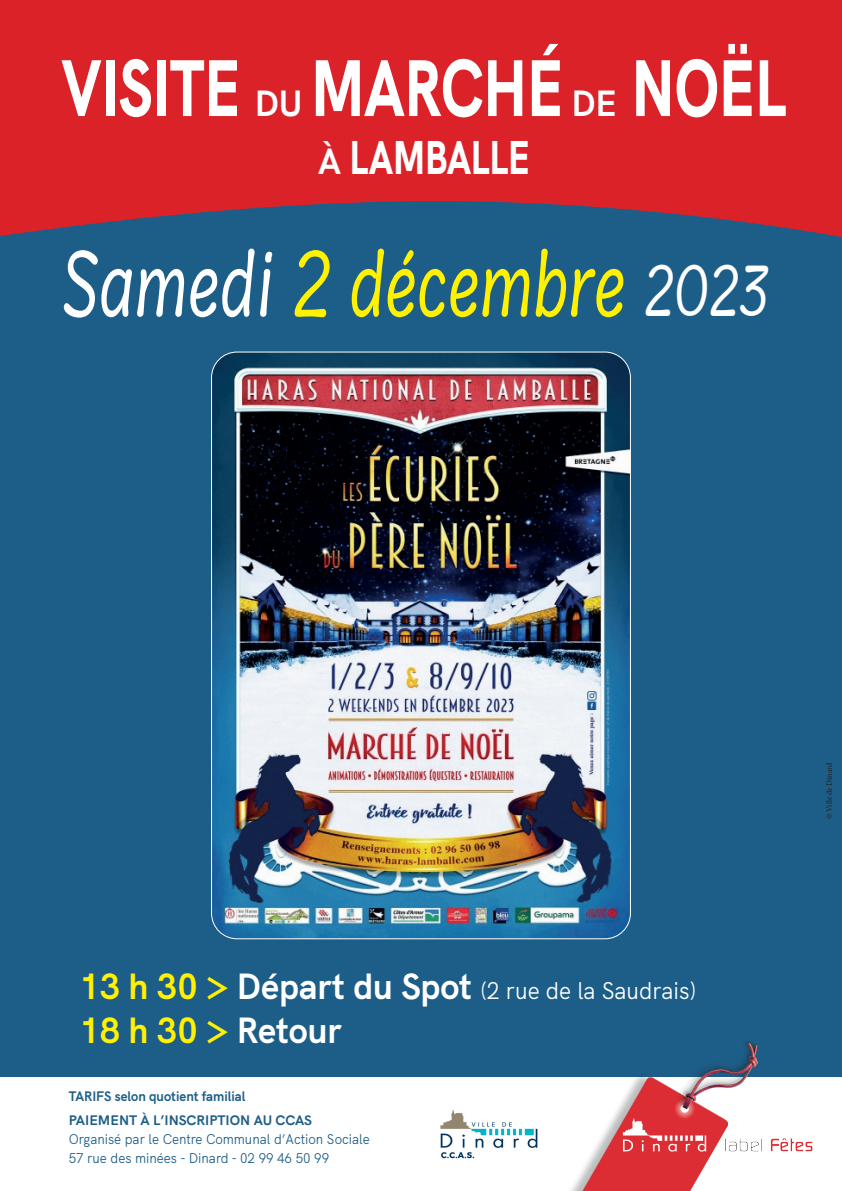
<style>
.page{position:relative;width:842px;height:1191px;background:#1d5e88}
.page>*{position:absolute;margin:0;border:0;box-sizing:border-box;transform-origin:0 0}
.t1{font:800 80px "HK Grotesk";color:#fff;scale:.75 1}
.t2{font:80px "Annai MN";color:#fff101;scale:.75 1}
.t3{font:800 48px "HK Grotesk";color:#fff;scale:.75 1}
.t4{font:700 37px "HK Grotesk";color:#fff101;scale:.94 1}
.t5{font:24px "HK Grotesk";color:#fff;scale:.94 1}
.t6{font:14px/18.8px "HK Grotesk";color:#1d5e88;scale:.94 1}
.t7{font:700 14px/24.4px "HK Grotesk";color:#1d5e88;scale:.94 1}
.t8{font:8px "Minion Pro";color:#231f20}
.s1{font-weight:700;font-size:37px}
.s2{color:#fff}
.s3{font-size:62px;color:#fff}
.s4{font-weight:700;font-size:37px;color:#fff101}
</style>
<div class="page">
<svg style="left:0;top:0;width:842px;height:237px;background:#c72731"></svg>
<img style="left:212px;top:353px;width:418px;height:585px">
<div style="left:0;top:1077px;width:842px;height:114px;background:#fff"></div>
<img style="left:440px;top:1110px;width:98px;height:49px">
<img style="left:571px;top:1040px;width:242px;height:151px">
<h1 class="t1" style="left:62px;top:26px;width:967px">VISITE <span class="s1">DU</span> MARCHÉ <span class="s1">DE</span> NOËL</h1>
<h2 class="t3" style="left:318px;top:120px;width:284px"><span class="s1">À</span> LAMBALLE</h2>
<h1 class="t2" style="left:62px;top:241px;width:943px"><span class="s2">Samedi</span> 2 décembre <span class="s3">2023</span></h1>
<h3 class="t5" style="left:79px;top:971px;width:658px"><span class="s4">13 h 30 &gt;</span> <span class="s1">Départ du Spot</span> (2 rue de la Saudrais)</h3>
<h3 class="t4" style="left:79px;top:1001px;width:280px">18 h 30 &gt; <span class="s2">Retour</span></h3>
<p class="t7" style="left:69px;top:1082px;width:260px">TARIFS selon quotient familial<br>PAIEMENT À L’INSCRIPTION AU CCAS</p>
<p class="t6" style="left:69px;top:1128px;width:322px">Organisé par le Centre Communal d’Action Sociale<br>57 rue des minées - Dinard - 02 99 46 50 99</p>
<p class="t8" style="left:824px;top:819px;width:58px;rotate:-90deg">© Ville de Dinard</p>
</div>
